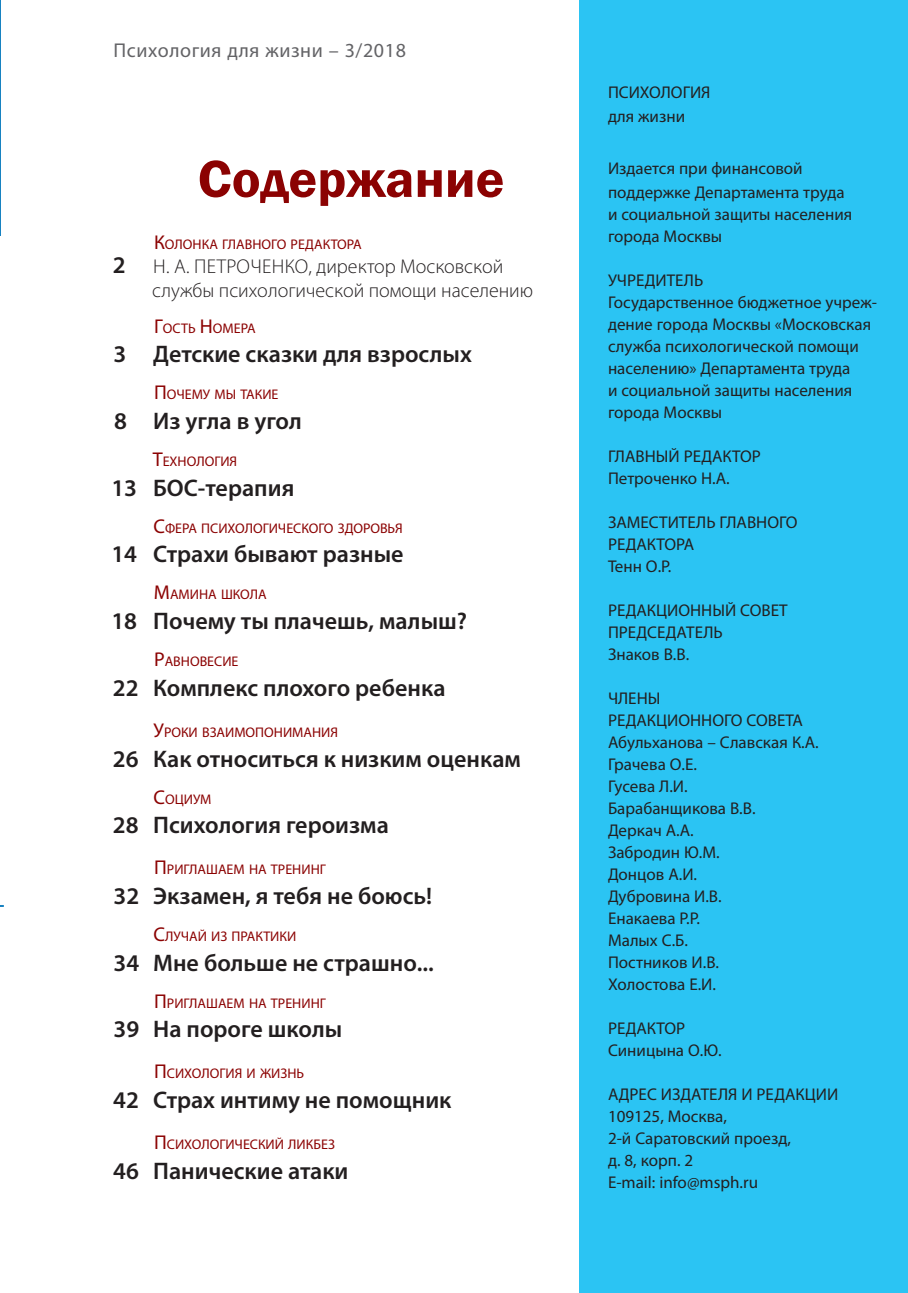
<style>
.page{position:relative;width:908px;height:1293px;background:#fff}
.page>*{position:absolute;margin:0;border:0;box-sizing:border-box;transform-origin:0 0}
.t1{font:600 54px "Franklin Gothic";color:#8b0202}
.t2{font:600 24px "Myriad Pro";color:#231f20}
.t3{font:300 20px/24px "Myriad Pro";color:#231f20}
.t4{font:20px "Myriad Pro";letter-spacing:.03em;color:#636366}
.t5{font:17px/22px "Myriad Pro";color:#231f20}
.t6{font:14px "Myriad Pro";color:#8b0202}
.s1{font-size:20px}
.s2{font-weight:600;font-size:24px}
</style>
<div class="page">
<div style="left:579px;top:0;width:328px;height:1293px;background:#2bc4f3"></div>
<p class="t4" style="left:113px;top:38px;width:294px">Психология для жизни – 3/2018</p>
<h1 class="t1" style="left:198px;top:147px;width:308px">Содержание</h1>
<p class="t6" style="left:154px;top:236px;width:209px"><span class="s1">К</span>ОЛОНКА ГЛАВНОГО РЕДАКТОРА</p>
<p class="t3" style="left:152px;top:254px;width:382px;text-indent:-39px"><span class="s2">2</span> Н. А. ПЕТРОЧЕНКО, директор Московской службы психологической помощи населению</p>
<p class="t6" style="left:154px;top:320px;width:103px"><span class="s1">Г</span>ОСТЬ <span class="s1">Н</span>ОМЕРА</p>
<h2 class="t2" style="left:113px;top:340px;width:360px">3 Детские сказки для взрослых</h2>
<p class="t6" style="left:154px;top:386px;width:126px"><span class="s1">П</span>ОЧЕМУ МЫ ТАКИЕ</p>
<h2 class="t2" style="left:114px;top:407px;width:189px">8 Из угла в угол</h2>
<p class="t6" style="left:153px;top:453px;width:86px"><span class="s1">Т</span>ЕХНОЛОГИЯ</p>
<h2 class="t2" style="left:111px;top:473px;width:184px">13 БОС-терапия</h2>
<p class="t6" style="left:153px;top:520px;width:251px"><span class="s1">С</span>ФЕРА ПСИХОЛОГИЧЕСКОГО ЗДОРОВЬЯ</p>
<h2 class="t2" style="left:111px;top:540px;width:293px">14 Страхи бывают разные</h2>
<p class="t6" style="left:154px;top:586px;width:114px"><span class="s1">М</span>АМИНА ШКОЛА</p>
<h2 class="t2" style="left:111px;top:607px;width:357px">18 Почему ты плачешь, малыш?</h2>
<p class="t6" style="left:154px;top:653px;width:86px"><span class="s1">Р</span>АВНОВЕСИЕ</p>
<h2 class="t2" style="left:113px;top:673px;width:334px">22 Комплекс плохого ребенка</h2>
<p class="t6" style="left:153px;top:724px;width:186px"><span class="s1">У</span>РОКИ ВЗАИМОПОНИМАНИЯ</p>
<h2 class="t2" style="left:113px;top:744px;width:409px">26 Как относиться к низким оценкам</h2>
<p class="t6" style="left:153px;top:790px;width:60px"><span class="s1">С</span>ОЦИУМ</p>
<h2 class="t2" style="left:113px;top:811px;width:277px">28 Психология героизма</h2>
<p class="t6" style="left:154px;top:861px;width:173px"><span class="s1">П</span>РИГЛАШАЕМ НА ТРЕНИНГ</p>
<h2 class="t2" style="left:113px;top:881px;width:320px">32 Экзамен, я тебя не боюсь!</h2>
<p class="t6" style="left:153px;top:928px;width:144px"><span class="s1">С</span>ЛУЧАЙ ИЗ ПРАКТИКИ</p>
<h2 class="t2" style="left:113px;top:948px;width:322px">34 Мне больше не страшно...</h2>
<p class="t6" style="left:154px;top:994px;width:173px"><span class="s1">П</span>РИГЛАШАЕМ НА ТРЕНИНГ</p>
<h2 class="t2" style="left:113px;top:1015px;width:230px">39 На пороге школы</h2>
<p class="t6" style="left:154px;top:1065px;width:151px"><span class="s1">П</span>СИХОЛОГИЯ И ЖИЗНЬ</p>
<h2 class="t2" style="left:113px;top:1085px;width:339px">42 Страх интиму не помощник</h2>
<p class="t6" style="left:154px;top:1136px;width:182px"><span class="s1">П</span>СИХОЛОГИЧЕСКИЙ ЛИКБЕЗ</p>
<h2 class="t2" style="left:113px;top:1156px;width:237px">46 Панические атаки</h2>
<p class="t5" style="left:607px;top:80px;width:104px;line-height:24px">ПСИХОЛОГИЯ для жизни</p>
<p class="t5" style="left:607px;top:156px;width:238px;line-height:24px">Издается при финансовой поддержке Департамента труда</p>
<p class="t5" style="left:607px;top:203px;width:246px">и социальной защиты населения города Москвы</p>
<p class="t5" style="left:607px;top:269px;width:270px">УЧРЕДИТЕЛЬ<br>Государственное бюджетное учреж&shy;дение города Москвы «Московская служба психологической помощи населению» Департамента труда<br>и социальной защиты населения города Москвы</p>
<p class="t5" style="left:607px;top:445px;width:154px">ГЛАВНЫЙ РЕДАКТОР<br>Петроченко Н.А.</p>
<p class="t5" style="left:607px;top:511px;width:191px">ЗАМЕСТИТЕЛЬ ГЛАВНОГО<br>РЕДАКТОРА<br>Тенн О.Р.</p>
<p class="t5" style="left:607px;top:599px;width:181px">РЕДАКЦИОННЫЙ СОВЕТ<br>ПРЕДСЕДАТЕЛЬ<br>Знаков В.В.</p>
<p class="t5" style="left:607px;top:687px;width:212px">ЧЛЕНЫ<br>РЕДАКЦИОННОГО СОВЕТА<br>Абульханова – Славская К.А.<br>Грачева О.Е.<br>Гусева Л.И.<br>Барабанщикова В.В.<br>Деркач А.А.<br>Забродин Ю.М.<br>Донцов А.И.<br>Дубровина И.В.<br>Енакаева Р.Р.<br>Малых С.Б.<br>Постников И.В.<br>Холостова Е.И.</p>
<p class="t5" style="left:607px;top:1017px;width:115px">РЕДАКТОР<br>Синицына О.Ю.</p>
<p class="t5" style="left:607px;top:1083px;width:231px">АДРЕС ИЗДАТЕЛЯ И РЕДАКЦИИ<br>109125, Москва,<br>2-й Саратовский проезд,<br>д. 8, корп. 2<br>E-mail: info@msph.ru</p>
</div>
